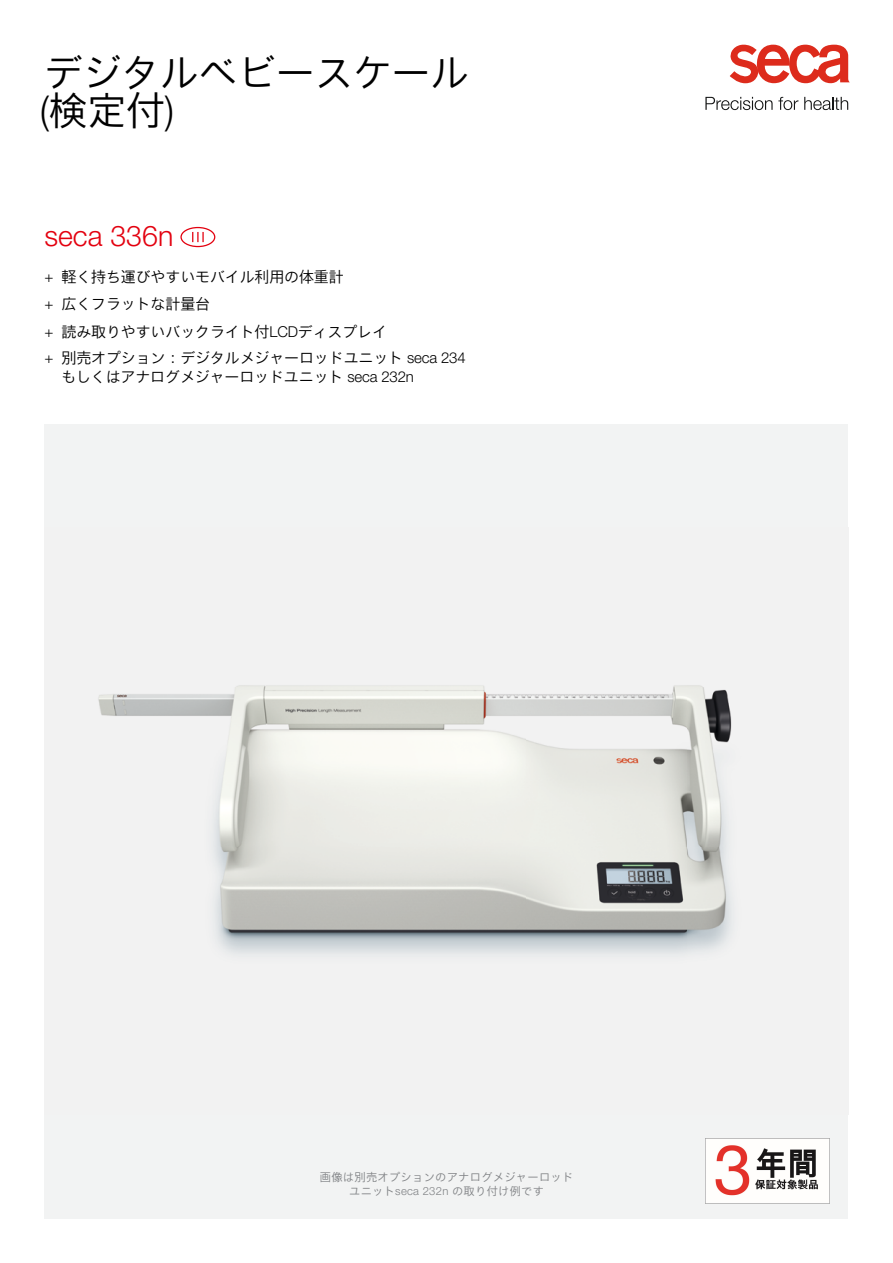
<style>
.page{position:relative;width:893px;height:1263px;background:#fff}
.page>*{position:absolute;margin:0;border:0;box-sizing:border-box;transform-origin:0 0}
.t1{font:300 39px/38.2px "secajapan";letter-spacing:-.01em;color:#000}
.t2{font:300 28.5px "secajapan";color:#e3000f}
.t3{font:300 15px/27.2px "secajapan";letter-spacing:-.01em;color:#000}
.t4{font:300 11.25px/13.5px "secajapan";letter-spacing:.025em;color:#808285;text-align:center}
.s1{font-family:"secaglobal"}
</style>
<div class="page">
<div style="left:45px;top:424px;width:803px;height:794px;background:#f2f3f3"></div>
<img style="left:98px;top:685px;width:634px;height:269px">
<svg style="left:730px;top:44px;width:120px;height:39px"></svg>
<svg style="left:705px;top:97px;width:93px;height:13px"></svg>
<svg style="left:804px;top:97px;width:44px;height:13px"></svg>
<div style="left:180px;top:227px;width:35px;height:20px;border:1px solid #e3000f;border-radius:50%"></div>
<svg style="left:192px;top:232px;width:12px;height:10px"></svg>
<img style="left:706px;top:1138px;width:123px;height:66px">
<h1 class="t1" style="left:40px;top:54px;width:431px">デジタルベビースケール(検定付)</h1>
<h2 class="t2" style="left:44px;top:219px;width:130px">seca 336n</h2>
<p class="t3" style="left:45px;top:263px;width:423px"><span class="s1">+</span> 軽く持ち運びやすいモバイル利用の体重計<br><span class="s1">+</span> 広くフラットな計量台<br><span class="s1">+</span> 読み取りやすいバックライト付LCDディスプレイ<br><span class="s1">+</span> 別売オプション：デジタルメジャーロッドユニット seca 234</p>
<p class="t3" style="left:61px;top:363px;width:354px">もしくはアナログメジャーロッドユニット seca 232n</p>
<p class="t4" style="left:320px;top:1170px;width:255px">画像は別売オプションのアナログメジャーロッドユニットseca 232n の取り付け例です</p>
</div>
